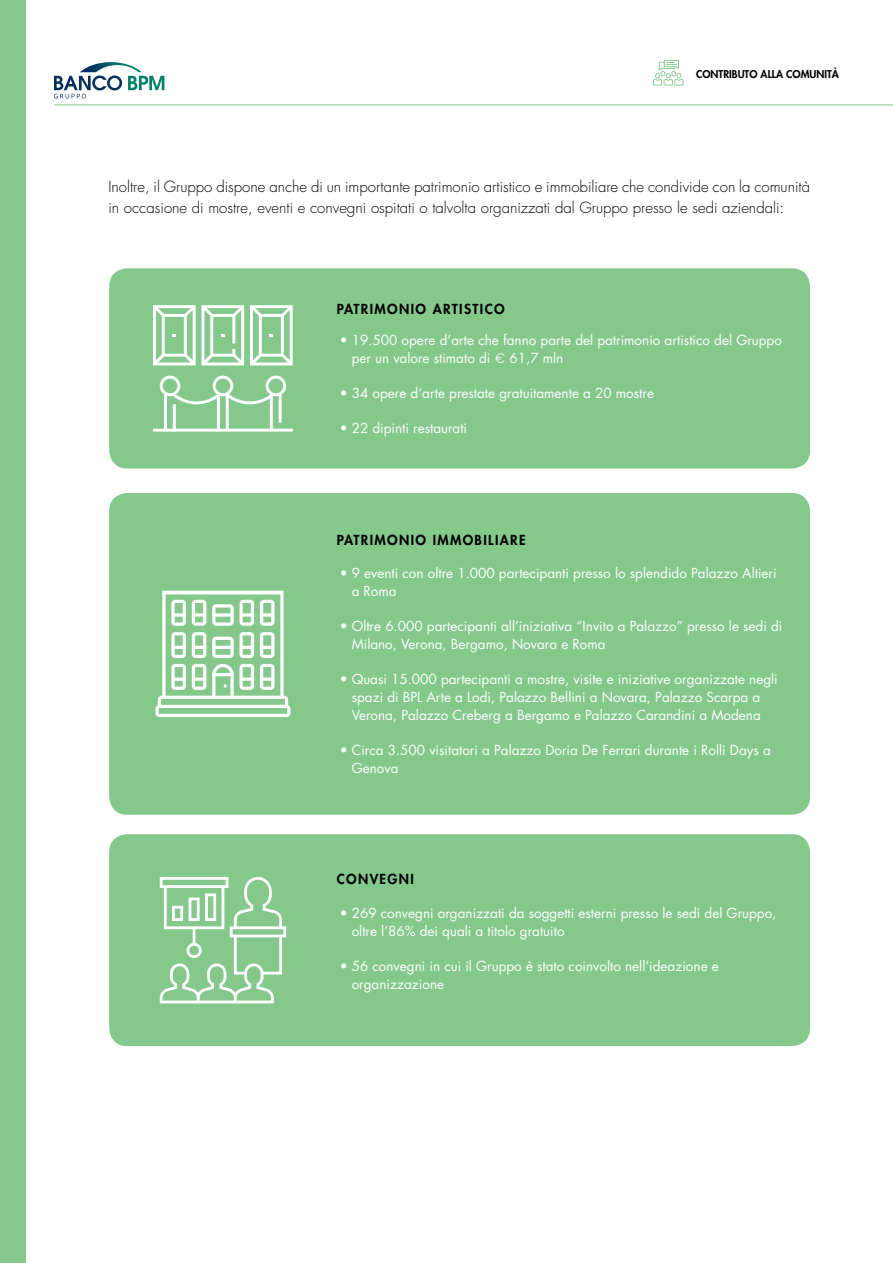
<style>
.page{position:relative;width:893px;height:1263px;background:#fff}
.page>*{position:absolute;margin:0;border:0;box-sizing:border-box;transform-origin:0 0}
.t1{font:300 15px/21px "Futura";color:#000}
.t2{font:13.5px/18px "Futura";color:#fff}
.t3{font:800 13.5px "Futura";letter-spacing:.1em;color:#000}
.t4{font:800 10.5px "Futura";color:#000}
.s1{font-family:"Raleway"}
</style>
<div class="page">
<svg style="left:54px;top:75px;width:839px;height:31px"></svg>
<div style="left:0;top:0;width:26px;height:1263px;background:#84c98b"></div>
<svg style="left:54px;top:62px;width:110px;height:36px"></svg>
<svg style="left:653px;top:60px;width:31px;height:26px"></svg>
<div style="left:109px;top:268px;width:701px;height:200px;background:#84c98b;border-radius:18px"></div>
<div style="left:109px;top:493px;width:701px;height:322px;background:#84c98b;border-radius:18px"></div>
<div style="left:109px;top:834px;width:701px;height:212px;background:#84c98b;border-radius:18px"></div>
<svg style="left:153px;top:376px;width:140px;height:56px"></svg>
<svg style="left:250px;top:305px;width:43px;height:60px"></svg>
<svg style="left:153px;top:305px;width:91px;height:60px"></svg>
<svg style="left:155px;top:591px;width:135px;height:126px"></svg>
<svg style="left:160px;top:877px;width:126px;height:126px"></svg>
<p class="t4" style="left:696px;top:67px;width:144px">CONTRIBUTO ALLA COMUNITÀ</p>
<p class="t1" style="left:108px;top:176px;width:703px">I noltre, il Gruppo dispone anche di un importante patrimonio artistico e immobiliare che condivide con la comunità in occasione di mostre, eventi e convegni ospitati o talvolta organizzati dal Gruppo presso le sedi aziendali:</p>
<p class="t3" style="left:337px;top:300px;width:62px">PATRIMONIO</p>
<p class="t3" style="left:433px;top:300px;width:49px">ARTI STICO</p>
<p class="t2" style="left:352px;top:331px;width:432px;text-indent:-12px">• 19.500 opere d’arte che fanno parte del patrimonio artistico del Gruppo per un valore stimato di <span class="s1">€</span> 61,7 mln</p>
<p class="t2" style="left:340px;top:384px;width:316px">• 34 opere d’arte prestate gratuitamente a 20 mostre</p>
<p class="t2" style="left:340px;top:419px;width:129px">• 22 dipinti restaurati</p>
<p class="t3" style="left:337px;top:531px;width:62px">PATRIMONIO</p>
<p class="t3" style="left:433px;top:531px;width:86px">IMMOBILIARE</p>
<p class="t2" style="left:352px;top:564px;width:426px;text-indent:-12px">• 9 eventi con oltre 1.000 partecipanti presso lo splendido Palazzo Altieri a Roma</p>
<p class="t2" style="left:352px;top:617px;width:432px;text-indent:-12px">• Oltre 6.000 partecipanti all’iniziativa “Invito a Palazzo” presso le sedi di<br>Milano, Verona, Bergamo, Novara e Roma</p>
<p class="t2" style="left:340px;top:670px;width:440px;text-align:center">• Quasi 15.000 partecipanti a mostre, visite e iniziative organizzate negli spazi di BPL Arte a Lodi, Palazzo Bellini a Novara, Palazzo Scarpa a<br>Verona, Palazzo Creberg a Bergamo e Palazzo Carandini a Modena</p>
<p class="t2" style="left:352px;top:741px;width:421px;text-indent:-12px">• Circa 3.500 visitatori a Palazzo Doria De Ferrari durante i Rolli Days a<br>Genova</p>
<p class="t3" style="left:337px;top:870px;width:12px">CON</p>
<p class="t3" style="left:370px;top:870px;width:38px">VEGNI</p>
<p class="t2" style="left:352px;top:903px;width:426px;text-indent:-12px">• 269 convegni organizzati da soggetti esterni presso le sedi del Gruppo, oltre l’86% dei quali a titolo gratuito</p>
<p class="t2" style="left:352px;top:956px;width:369px;text-indent:-12px">• 56 convegni in cui il Gruppo è stato coinvolto nell’ideazione e organizzazione</p>
</div>
